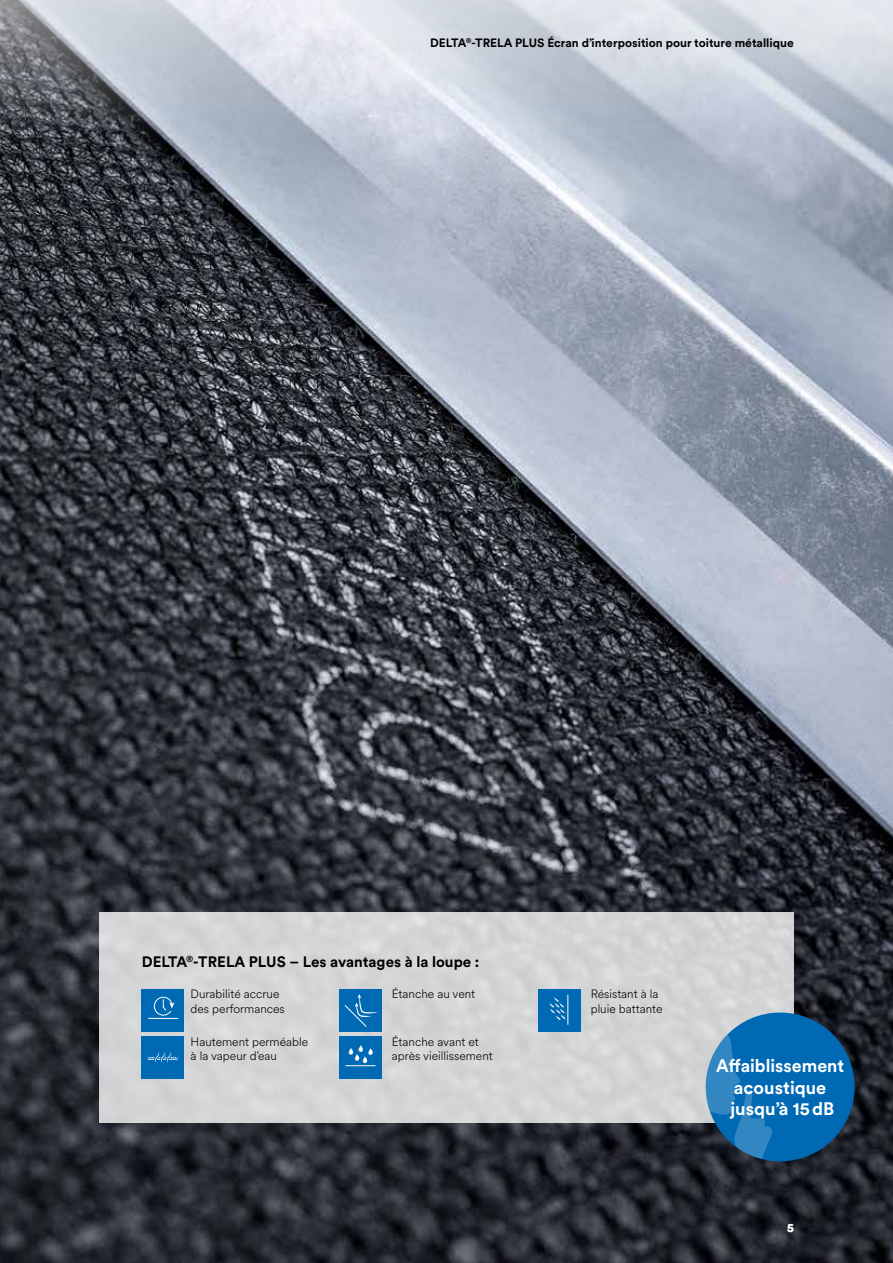
<style>
.page{position:relative;width:893px;height:1263px;background:#fff}
.page>*{position:absolute;margin:0;border:0;box-sizing:border-box;transform-origin:0 0}
.t1{font:700 18px/21.6px "Circular XX";color:#fff;text-align:center}
.t2{font:700 15px "Circular XX";color:#000}
.t3{font:300 12px/14.4px "Circular XX";color:#000}
.t4{font:700 12px "Circular XX";color:#000}
.t5{font:700 12px "Circular XX";color:#fff}
</style>
<div class="page">
<img style="left:0;top:140px;width:893px;height:1123px">
<div style="left:99px;top:912px;width:695px;height:211px;background:#d4d5d6"></div>
<svg style="left:0;top:0;width:893px;height:140px;background:#c1c7d0"></svg>
<div style="left:340px;top:1037px;width:42px;height:42px;background:#0069b4"></div>
<svg style="left:346px;top:1045px;width:29px;height:21px"></svg>
<div style="left:340px;top:989px;width:42px;height:42px;background:#0069b4"></div>
<svg style="left:344px;top:994px;width:34px;height:33px"></svg>
<div style="left:142px;top:989px;width:42px;height:43px;background:#0069b4"></div>
<svg style="left:148px;top:996px;width:31px;height:23px"></svg>
<div style="left:142px;top:1037px;width:42px;height:42px;background:#0069b4"></div>
<svg style="left:148px;top:1052px;width:30px;height:11px"></svg>
<div style="left:539px;top:989px;width:42px;height:42px;background:#0069b4"></div>
<hr style="left:567px;top:995px;width:1px;height:30px;background:#fff">
<svg style="left:549px;top:997px;width:17px;height:24px"></svg>
<div style="left:706px;top:1012px;width:149px;height:149px;background:#0069b4;border-radius:50%"></div>
<svg style="left:706px;top:1027px;width:66px;height:134px"></svg>
<p class="t4" style="left:430px;top:34px;width:365px">DELTA<sup>®</sup>-TRELA PLUS Écran d’interposition pour toiture métallique</p>
<p class="t2" style="left:142px;top:951px;width:339px">DELTA<sup>®</sup>-TRELA PLUS – Les avantages à la loupe :</p>
<p class="t3" style="left:191px;top:986px;width:90px">Durabilité accrue</p>
<p class="t3" style="left:392px;top:986px;width:85px">Étanche au vent</p>
<p class="t3" style="left:191px;top:1001px;width:96px">des performances</p>
<p class="t3" style="left:392px;top:1034px;width:102px">Étanche avant et après vieillissement</p>
<p class="t3" style="left:191px;top:1034px;width:119px">Hautement perméable à la vapeur d’eau</p>
<p class="t3" style="left:591px;top:986px;width:73px">Résistant à la pluie battante</p>
<h1 class="t1" style="left:716px;top:1054px;width:130px">Affaiblissement acoustique jusqu’à 15dB</h1>
<p class="t5" style="left:787px;top:1219px;width:8px">5</p>
</div>
